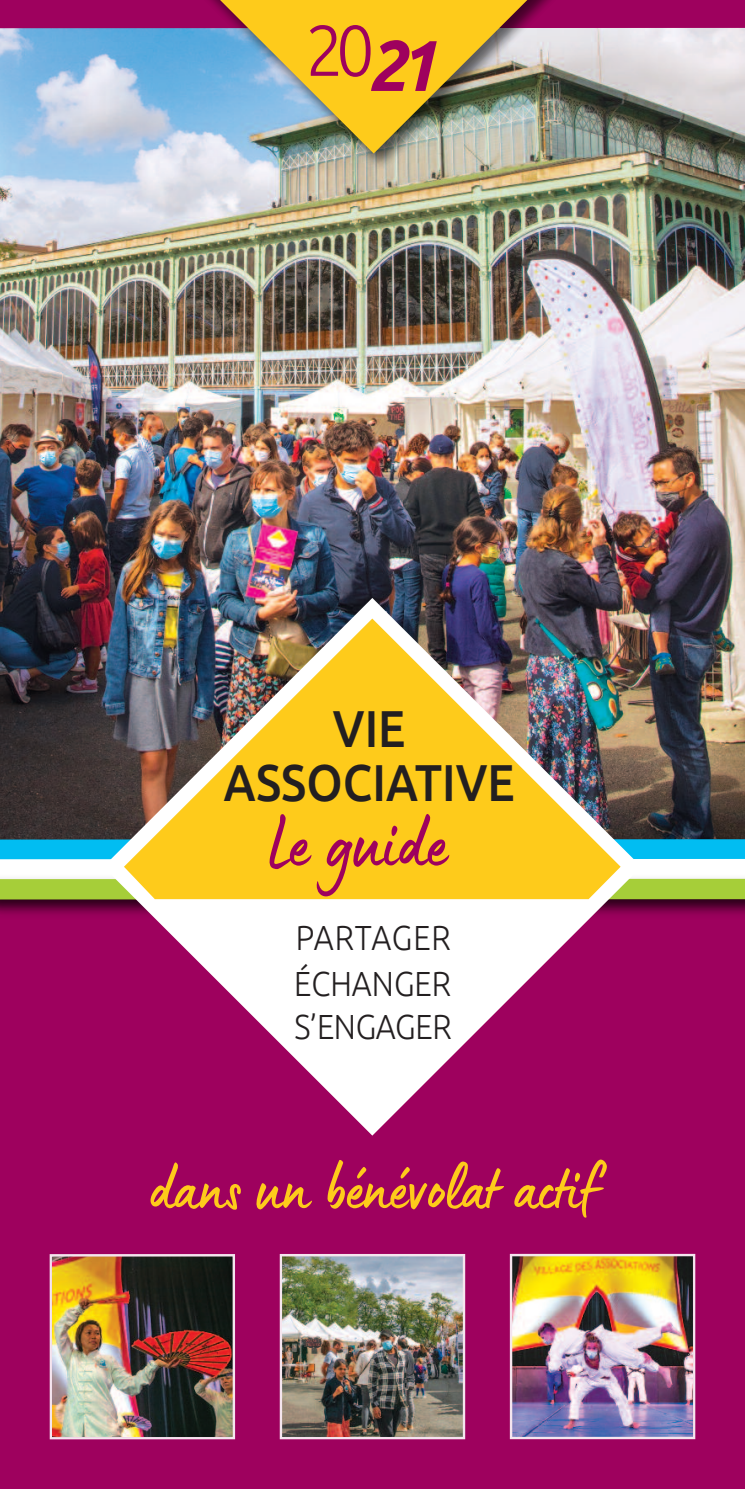
<style>
.page{position:relative;width:745px;height:1489px;background:#fff}
.page>*{position:absolute;margin:0;border:0;box-sizing:border-box;transform-origin:0 0}
.t1{font:78.75px "Lumios Marker";color:#9e015e;scale:.9 1}
.t2{font:300 71.75px "Ubuntu";color:#9e015e;scale:.95 1}
.t3{font:70px "Lumios Marker";color:#fecb1b;scale:.9 1}
.t4{font:500 51.62px/54.6px "Ubuntu";color:#231f20;text-align:center;scale:.9 1}
.t5{font:300 34.65px/46.4px "Ubuntu";color:#231f20;scale:.9 1}
.s1{font-weight:700;font-style:italic}
</style>
<div class="page">
<div style="left:0;top:0;width:744px;height:1488px;background:#9e015e"></div>
<img style="left:0;top:28px;width:744px;height:811px">
<div style="left:0;top:839px;width:744px;height:28px;background:#01bdf2"></div>
<div style="left:0;top:858px;width:744px;height:28px;background:#fff"></div>
<img style="left:0;top:899px;width:744px;height:23px">
<div style="left:0;top:878px;width:744px;height:21px;background:#a6ce39"></div>
<img style="left:198px;top:153px;width:365px;height:28px">
<img style="left:180px;top:0;width:386px;height:153px">
<img style="left:53px;top:1256px;width:179px;height:180px">
<div style="left:50px;top:1253px;width:185px;height:186px;border:2px solid #fff"></div>
<img style="left:282px;top:1256px;width:180px;height:180px">
<div style="left:279px;top:1253px;width:186px;height:186px;border:2px solid #fff"></div>
<img style="left:512px;top:1256px;width:179px;height:179px">
<div style="left:509px;top:1253px;width:185px;height:185px;border:2px solid #fff"></div>
<svg style="left:103px;top:598px;width:538px;height:537px"></svg>
<img style="left:124px;top:618px;width:496px;height:281px">
<h2 class="t2" style="left:305px;top:7px;width:140px">20<span class="s1">21</span></h2>
<h3 class="t4" style="left:223px;top:699px;width:325px">VIE<br>ASSOCIATIVE</h3>
<h1 class="t1" style="left:267px;top:809px;width:199px">Le guide</h1>
<p class="t5" style="left:294px;top:913px;width:176px">PARTAGER<br>ÉCHANGER</p>
<p class="t5" style="left:294px;top:1002px;width:176px">S’ENGAGER</p>
<h3 class="t3" style="left:149px;top:1158px;width:498px">dans un bénévolat actif</h3>
</div>
